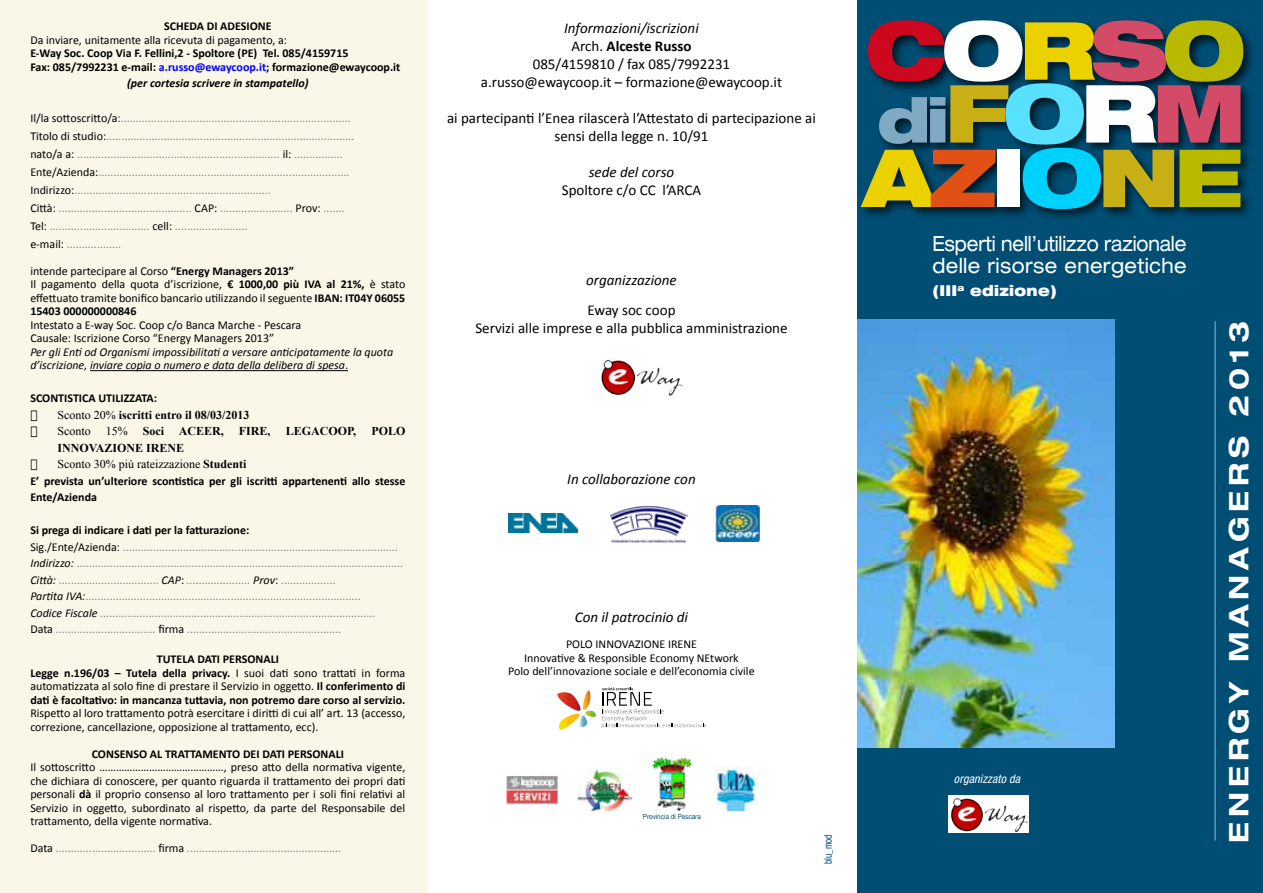
<style>
.page{position:relative;width:1263px;height:893px;background:#fff}
.page>*{position:absolute;margin:0;border:0;box-sizing:border-box;transform-origin:0 0}
.t1{font:900 expanded 80.25px "Helvetica Neue";letter-spacing:-.07em;color:#ebd100}
.t2{font:900 expanded 80.25px "Helvetica Neue";letter-spacing:-.07em;color:#cd071e}
.t3{font:900 expanded 61.5px "Helvetica Neue";color:#80a9c4}
.t4{font:700 expanded 27px "Helvetica Neue";letter-spacing:.18em;color:#fff}
.t5{font:expanded 21px/22.5px "Helvetica Neue";letter-spacing:-.01em;color:#fff;scale:.84 1}
.t6{font:15px/18px "Calibri";color:#000;text-align:center}
.t7{font:italic 15px "Calibri";color:#000}
.t8{font:900 expanded 15px "Helvetica Neue";letter-spacing:.02em;color:#fff;scale:.9 1}
.t9{font:12px/18px "Calibri";color:#7f7f7f}
.t10{font:12px/13.5px "Calibri";color:#000}
.t11{font:700 12px/13.5px "Calibri";color:#000}
.t12{font:italic 12px/13.5px "Calibri";color:#000}
.t13{font:700 12px/16.5px "Times New Roman";color:#000}
.t14{font:12px/16.5px "Times New Roman";color:#000}
.t15{font:italic 700 12px "Calibri";color:#000}
.t16{font:italic condensed 12px "Helvetica Neue";letter-spacing:.01em;color:#fff}
.t17{font:condensed 10.5px "Helvetica Neue";color:#004d7a;scale:.87 1}
.t18{font:7.05px "Helvetica Neue";color:#004e74;scale:.9 1}
.s1{color:#00f}
.s2{color:#000}
.s3{color:#004d7a}
.s4{font-weight:700}
.s5{font-style:normal}
.s6{font-weight:400}
.s7{font-weight:700;color:#000}
.s8{font-style:italic;color:#000}
.s9{font-style:italic}
.s10{color:#fff}
.s11{color:#ebd100}
.s12{color:#d34b66}
.s13{color:#b9b900}
.s14{font-size:80.25px;color:#c8af15}
.s15{font-size:80.25px;color:#57e1ff}
.s16{font-size:80.25px;color:#fff}
.s17{font-size:80.25px;color:#d34b66}
.s18{color:#e15115}
.s19{color:#00d2ff}
.s20{color:#c8af15}
</style>
<div class="page">
<div style="left:857px;top:0;width:406px;height:893px;background:#004e74"></div>
<img style="left:857px;top:320px;width:257px;height:428px">
<div style="left:0;top:0;width:427px;height:893px;background:#faf7e8"></div>
<div style="left:865px;top:18px;width:391px;height:76px;background:#000;opacity:.7"></div>
<div style="left:875px;top:80px;width:378px;height:77px;background:#000;opacity:.7"></div>
<div style="left:858px;top:145px;width:395px;height:77px;background:#000;opacity:.7"></div>
<img style="left:948px;top:795px;width:81px;height:38px">
<img style="left:610px;top:506px;width:78px;height:37px">
<img style="left:508px;top:513px;width:70px;height:19px">
<img style="left:716px;top:506px;width:44px;height:36px">
<img style="left:578px;top:769px;width:55px;height:42px">
<img style="left:715px;top:766px;width:42px;height:45px">
<img style="left:506px;top:775px;width:52px;height:30px">
<img style="left:651px;top:757px;width:41px;height:54px">
<svg style="left:557px;top:687px;width:149px;height:43px"></svg>
<hr style="left:90px;top:370px;width:258px;height:1px;background:#000">
<hr style="left:1214px;top:321px;width:2px;height:519px;background:#80a9c4">
<img style="left:601px;top:359px;width:82px;height:37px">
<p class="t11" style="left:164px;top:20px;width:109px">SCHEDA DI ADESIONE</p>
<p class="t10" style="left:30px;top:33px;width:258px">Da inviare, unitamente alla ricevuta di pagamento, a:</p>
<p class="t11" style="left:30px;top:47px;width:371px">E-Way Soc. Coop Via F. Fellini,2 - Spoltore (PE) Tel. 085/4159715<br>Fax: 085/7992231 e-mail: <span class="s1">a.russo@ewaycoop.it</span>; formazione@ewaycoop.it</p>
<p class="t15" style="left:127px;top:76px;width:183px">(per cortesia scrivere in stampatello)</p>
<p class="t9" style="left:30px;top:109px;width:325px"><span class="s2">Il/la sottoscritto/a</span><span class="s3">:</span>............................................................................<br><span class="s2">Titolo di studio:</span>.................................................................................. <span class="s2">nato/a a:</span> ................................................................... <span class="s2">il:</span> ................<br><span class="s2">Ente/Azienda:</span>...................................................................................<br><span class="s2">Indirizzo:</span>.................................................................<br><span class="s2">Città:</span> ............................................ <span class="s2">CAP:</span> ........................ <span class="s2">Prov:</span> .......<br><span class="s2">Tel:</span> ................................. <span class="s2">cell:</span> ........................<br><span class="s2">e-mail:</span> ..................</p>
<p class="t10" style="left:30px;top:264px;width:377px">intende partecipare al Corso <span class="s4">“Energy Managers 2013”<br></span>Il pagamento della quota d’iscrizione, <span class="s4">€ 1000,00 più IVA al 21%,</span> è stato effettuato tramite bonifico bancario utilizzando il seguente <span class="s4">IBAN: IT04Y 06055<br>15403 000000000846</span></p>
<p class="t10" style="left:30px;top:318px;width:272px">Intestato a E-way Soc. Coop c/o Banca Marche - Pescara<br>Causale: Iscrizione Corso “Energy Managers 2013”</p>
<p class="t12" style="left:30px;top:345px;width:364px">Per gli Enti od Organismi impossibilitati a versare anticipatamente la quota d’iscrizione, inviare copia o numero e data della delibera di spesa<span class="s5">.</span></p>
<p class="t11" style="left:30px;top:392px;width:128px">SCONTISTICA UTILIZZATA:</p>
<p class="t13" style="left:57px;top:406px;width:194px"><span class="s6">Sconto 20%</span> iscritti entro il 08/03/2013<br><span class="s6">Sconto</span></p>
<p class="t14" style="left:106px;top:423px;width:23px">15%</p>
<p class="t13" style="left:143px;top:423px;width:82px">Soci ACEER,</p>
<p class="t13" style="left:239px;top:423px;width:33px">FIRE,</p>
<p class="t13" style="left:286px;top:423px;width:72px">LEGACOOP,</p>
<p class="t13" style="left:371px;top:423px;width:36px">POLO</p>
<p class="t14" style="left:57px;top:439px;width:191px"><span class="s4">INNOVAZIONE IRENE<br></span>Sconto 30% più rateizzazione <span class="s4">Studenti</span></p>
<p class="t11" style="left:30px;top:473px;width:376px;line-height:16.5px">E’ prevista un’ulteriore scontistica per gli iscritti appartenenti allo stesse<br>Ente/Azienda</p>
<p class="t9" style="left:30px;top:522px;width:374px;line-height:16.5px"><span class="s7">Si prega di indicare i dati per la fatturazione:<br></span><span class="s2">Sig./Ente/Azienda:</span> ...........................................................................................<br><span class="s8">Indirizzo:</span> ............................................................................................................<br><span class="s8">Città:</span> ................................. <span class="s8">CAP</span><span class="s2">:</span> <span class="s9">.....................</span> <span class="s8">Prov</span><span class="s2">:</span> ..................<br><span class="s8">Partita IVA:</span>...........................................................................................<br><span class="s8">Codice Fiscale</span> ...........................................................................................<br><span class="s2">Data</span> ................................. <span class="s2">firma</span> ...................................................</p>
<p class="t11" style="left:30px;top:653px;width:377px;text-align:center">TUTELA DATI PERSONALI<br>Legge n.196/03 – Tutela della privacy. <span class="s6">I suoi dati sono trattati in forma automatizzata al solo fine di prestare il Servizio in oggetto.</span> Il conferimento di dati è facoltativo: in mancanza tuttavia, non potremo dare corso al servizio.</p>
<p class="t10" style="left:30px;top:707px;width:376px">Rispetto al loro trattamento potrà esercitare i diritti di cui all’ art. 13 (accesso, correzione, cancellazione, opposizione al trattamento, ecc).</p>
<p class="t11" style="left:92px;top:747px;width:254px">CONSENSO AL TRATTAMENTO DEI DATI PERSONALI</p>
<p class="t10" style="left:30px;top:761px;width:377px;text-align:justify">Il sottoscritto ………………………………………, preso atto della normativa vigente, che dichiara di conoscere, per quanto riguarda il trattamento dei propri dati personali <span class="s4">dà</span> il proprio consenso al loro trattamento per i soli fini relativi al Servizio in oggetto, subordinato al rispetto, da parte del Responsabile del trattamento, della vigente normativa.</p>
<p class="t9" style="left:30px;top:839px;width:312px"><span class="s2">Data</span> ................................. <span class="s2">firma</span> ...................................................</p>
<p class="t6" style="left:481px;top:19px;width:303px"><span class="s9">Informazioni/iscrizioni<br></span>Arch. <span class="s4">Alceste Russo<br></span>085/4159810 / fax 085/7992231 a.russo@ewaycoop.it – formazione@ewaycoop.it</p>
<p class="t6" style="left:447px;top:109px;width:370px">ai partecipanti l’Enea rilascerà l’Attestato di partecipazione ai sensi della legge n. 10/91</p>
<p class="t7" style="left:589px;top:161px;width:87px">sede del corso</p>
<p class="t6" style="left:562px;top:181px;width:141px">Spoltore c/o CC l’ARCA</p>
<p class="t7" style="left:586px;top:269px;width:92px">organizzazione</p>
<p class="t6" style="left:475px;top:301px;width:314px">Eway soc coop<br>Servizi alle imprese e alla pubblica amministrazione</p>
<p class="t7" style="left:567px;top:469px;width:130px">In collaborazione con</p>
<p class="t7" style="left:575px;top:607px;width:115px">Con il patrocinio di</p>
<p class="t10" style="left:508px;top:637px;width:248px;text-align:center">POLO INNOVAZIONE IRENE<br>Innovative &amp; Responsible Economy NEtwork<br>Polo dell’innovazione sociale e dell’economia civile</p>
<p class="t18" style="left:643px;top:811px;width:66px">Provincia di Pescara</p>
<p class="t17" style="left:822px;top:864px;width:36px;rotate:-90deg">blu_mod</p>
<h1 class="t2" style="left:865px;top:-1px;width:382px">C<span class="s10">O</span><span class="s11">R</span><span class="s12">S</span><span class="s13">O</span></h1>
<h2 class="t3" style="left:877px;top:80px;width:370px">di<span class="s14">F</span><span class="s15">O</span><span class="s16">R</span><span class="s17">M</span></h2>
<h1 class="t1" style="left:863px;top:126px;width:381px">A<span class="s18">Z</span><span class="s10">I</span><span class="s19">O</span><span class="s20">N</span><span class="s13">E</span></h1>
<h3 class="t5" style="left:932px;top:232px;width:304px">Esperti nell’utilizzo razionale delle risorse energetiche</h3>
<p class="t8" style="left:932px;top:281px;width:140px">(III<sup>a</sup> edizione)</p>
<p class="t16" style="left:954px;top:771px;width:68px">organizzato da</p>
<h3 class="t4" style="left:1222px;top:843px;width:523px;rotate:-90deg">ENERGY MANAGERS 2013</h3>
</div>
